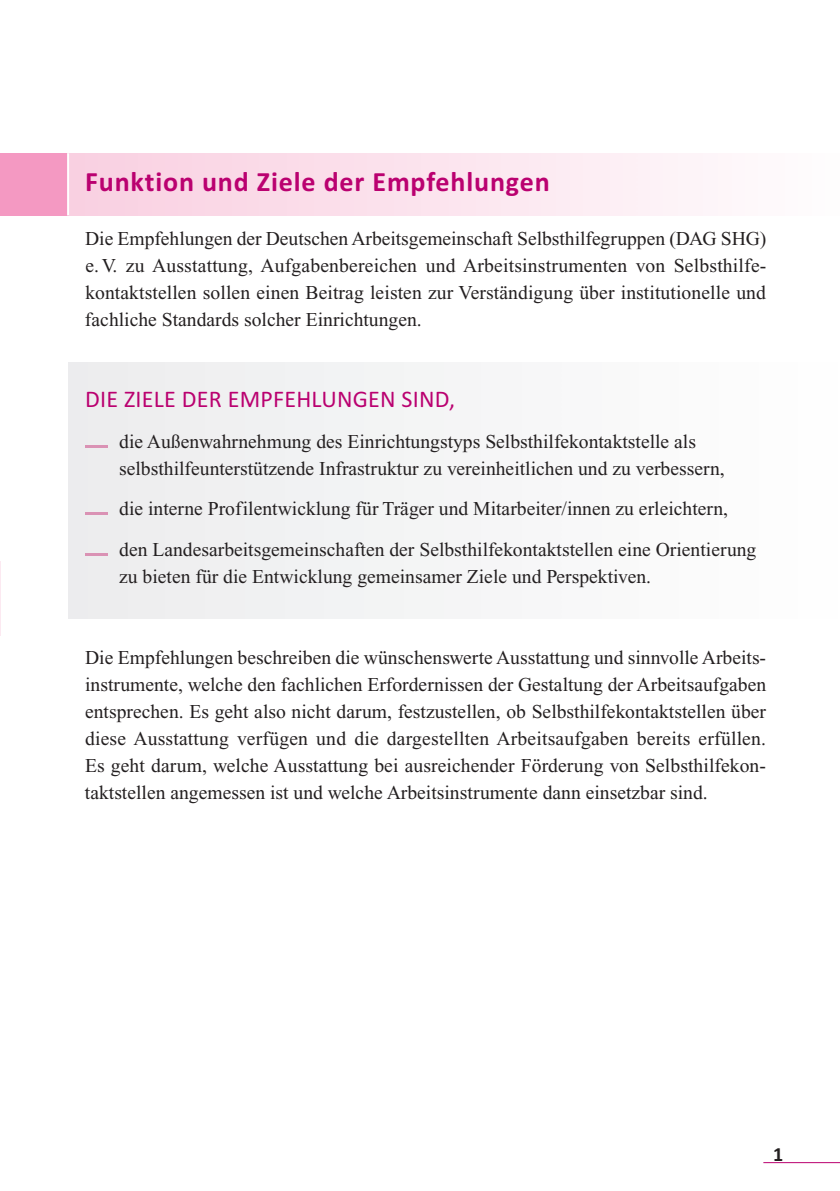
<style>
.page{position:relative;width:840px;height:1191px;background:#fff}
.page>*{position:absolute;margin:0;border:0;box-sizing:border-box;transform-origin:0 0}
.t1{font:700 28px "Calibri";letter-spacing:.03em;color:#ba0170}
.t2{font:24px "Calibri";letter-spacing:.01em;color:#ba0170}
.t3{font:700 20px "Calibri";color:#231f20}
.t4{font:19.6px/27px "Times New Roman";color:#231f20;text-align:justify}
</style>
<div class="page">
<hr style="left:0;top:0;width:1px;height:1191px;background:#fce9f1">
<div style="left:0;top:153px;width:68px;height:62px;background:#f499c2"></div>
<hr style="left:67px;top:153px;width:2px;height:62px;background:#fff">
<hr style="left:85px;top:445px;width:23px;height:3px;background:#da92b4">
<hr style="left:85px;top:512px;width:23px;height:3px;background:#da92b4">
<hr style="left:85px;top:553px;width:23px;height:3px;background:#da92b4">
<hr style="left:763px;top:1162px;width:76px;height:1px;background:#ba0170">
<h1 class="t1" style="left:85px;top:165px;width:466px">Funktion und Ziele der Empfehlungen</h1>
<p class="t4" style="left:85px;top:227px;width:682px">Die Empfehlungen der Deutschen Arbeitsgemeinschaft Selbsthilfegruppen (DAG SHG) e. V. zu Ausstattung, Aufgabenbereichen und Arbeitsinstrumenten von Selbsthilfe&shy;kontaktstellen sollen einen Beitrag leisten zur Verständigung über institutionelle und fachliche Standards solcher Einrichtungen.</p>
<p class="t2" style="left:85px;top:385px;width:371px">DIE ZIELE DER EMPFEHLUNGEN SIND,</p>
<p class="t4" style="left:119px;top:429px;width:606px">die Außenwahrnehmung des Einrichtungstyps Selbsthilfekontaktstelle als selbsthilfeunterstützende Infrastruktur zu vereinheitlichen und zu verbessern,</p>
<p class="t4" style="left:119px;top:490px;width:638px;line-height:40.4px">die interne Profilentwicklung für Träger und Mitarbeiter/innen zu erleichtern, den Landesarbeitsgemeinschaften der Selbsthilfekontaktstellen eine Orientierung</p>
<p class="t4" style="left:119px;top:564px;width:533px">zu bieten für die Entwicklung gemeinsamer Ziele und Perspektiven.</p>
<p class="t4" style="left:85px;top:645px;width:682px">Die Empfehlungen beschreiben die wünschenswerte Ausstattung und sinnvolle Arbeits&shy;instrumente, welche den fachlichen Erfordernissen der Gestaltung der Arbeitsaufgaben entsprechen. Es geht also nicht darum, festzustellen, ob Selbsthilfekontaktstellen über diese Ausstattung verfügen und die dargestellten Arbeitsaufgaben bereits erfüllen.<br>Es geht darum, welche Ausstattung bei ausreichender Förderung von Selbsthilfekon&shy;taktstellen angemessen ist und welche Arbeitsinstrumente dann einsetzbar sind.</p>
<p class="t3" style="left:772px;top:1142px;width:12px">1</p>
</div>
